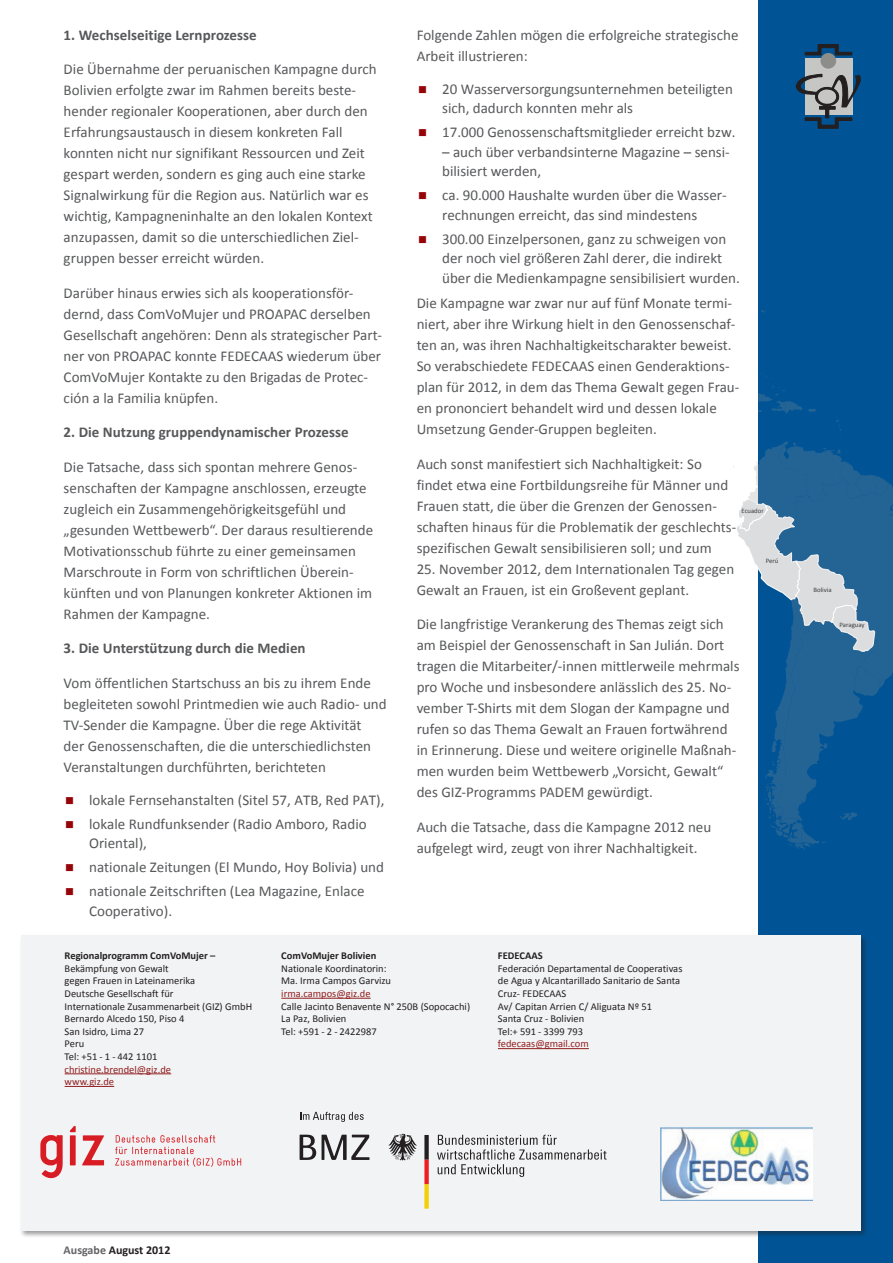
<style>
.page{position:relative;width:893px;height:1263px;background:#fff}
.page>*{position:absolute;margin:0;border:0;box-sizing:border-box;transform-origin:0 0}
.t1{font:15px/21px "Calibri";color:#57585a}
.t2{font:700 15px "Calibri";color:#57585a}
.t3{font:700 12px "Calibri";color:#231f20}
.t4{font:10.5px/12.6px "Calibri";color:#231f20}
.t5{font:6.75px "Calibri";color:#3c3c3d}
.s1{font-weight:700}
.s2{color:#911e20}
.s3{color:#656568}
.s4{color:#636366}
</style>
<div class="page">
<div style="left:758px;top:0;width:135px;height:1263px;background:#005495"></div>
<div style="left:19px;top:934px;width:849px;height:304px;background:#231f20;opacity:.45"></div>
<div style="left:21px;top:935px;width:840px;height:296px;background:#f2f3f4"></div>
<svg style="left:733px;top:373px;width:160px;height:477px"></svg>
<div style="left:805px;top:58px;width:47px;height:57px;background:#c6c6c5"></div>
<div style="left:820px;top:53px;width:16px;height:16px;background:#8d8d8a;border-radius:50%"></div>
<svg style="left:805px;top:44px;width:47px;height:12px"></svg>
<svg style="left:796px;top:74px;width:65px;height:55px"></svg>
<img style="left:660px;top:1127px;width:152px;height:74px">
<svg style="left:40px;top:1135px;width:23px;height:43px"></svg>
<svg style="left:82px;top:1135px;width:22px;height:30px"></svg>
<svg style="left:70px;top:1126px;width:6px;height:39px"></svg>
<svg style="left:115px;top:1135px;width:126px;height:32px"></svg>
<svg style="left:388px;top:1134px;width:29px;height:26px"></svg>
<svg style="left:424px;top:1135px;width:5px;height:73px"></svg>
<svg style="left:437px;top:1135px;width:170px;height:42px"></svg>
<svg style="left:300px;top:1135px;width:16px;height:25px"></svg>
<svg style="left:322px;top:1135px;width:47px;height:25px"></svg>
<svg style="left:300px;top:1112px;width:64px;height:10px"></svg>
<hr style="left:65px;top:1073px;width:106px;height:1px;background:#911e20">
<hr style="left:65px;top:1086px;width:49px;height:1px;background:#911e20">
<hr style="left:281px;top:998px;width:90px;height:1px;background:#911e20">
<hr style="left:498px;top:1048px;width:91px;height:1px;background:#911e20">
<p class="t2" style="left:64px;top:25px;width:195px">1. Wechselseitige Lernprozesse</p>
<p class="t1" style="left:64px;top:59px;width:315px">Die Übernahme der peruanischen Kampagne durch Bolivien erfolgte zwar im Rahmen bereits beste&shy;hender regionaler Kooperationen, aber durch den Erfahrungsaustausch in diesem konkreten Fall konnten nicht nur signifikant Ressourcen und Zeit gespart werden, sondern es ging auch eine starke Signalwirkung für die Region aus. Natürlich war es wichtig, Kampagneninhalte an den lokalen Kontext anzupassen, damit so die unterschiedlichen Ziel&shy;gruppen besser erreicht würden.</p>
<p class="t1" style="left:64px;top:282px;width:320px">Darüber hinaus erwies sich als kooperationsför&shy;dernd, dass ComVoMujer und PROAPAC derselben Gesellschaft angehören: Denn als strategischer Part&shy;ner von PROAPAC konnte FEDECAAS wiederum über ComVoMujer Kontakte zu den Brigadas de Protec&shy;ción a la Familia knüpfen.</p>
<p class="t2" style="left:64px;top:423px;width:287px">2. Die Nutzung gruppendynamischer Prozesse</p>
<p class="t1" style="left:64px;top:456px;width:311px">Die Tatsache, dass sich spontan mehrere Genos&shy;senschaften der Kampagne anschlossen, erzeugte zugleich ein Zusammengehörigkeitsgefühl und „gesunden Wettbewerb“. Der daraus resultierende Motivationsschub führte zu einer gemeinsamen Marschroute in Form von schriftlichen Überein&shy;künften und von Planungen konkreter Aktionen im Rahmen der Kampagne.</p>
<p class="t2" style="left:64px;top:639px;width:243px">3. Die Unterstützung durch die Medien</p>
<p class="t1" style="left:64px;top:672px;width:325px">Vom öffentlichen Startschuss an bis zu ihrem Ende begleiteten sowohl Printmedien wie auch Radio- und TV-Sender die Kampagne. Über die rege Aktivität<br>der Genossenschaften, die die unterschiedlichsten Veranstaltungen durchführten, berichteten</p>
<p class="t1" style="left:89px;top:788px;width:297px;line-height:24px">lokale Fernsehanstalten (Sitel 57, ATB, Red PAT), lokale Rundfunksender (Radio Amboro, Radio</p>
<p class="t1" style="left:89px;top:831px;width:296px;line-height:24px">Oriental),<br>nationale Zeitungen (El Mundo, Hoy Bolivia) und nationale Zeitschriften (Lea Magazine, Enlace</p>
<p class="t1" style="left:89px;top:900px;width:85px">Cooperativo).</p>
<p class="t1" style="left:417px;top:24px;width:323px">Folgende Zahlen mögen die erfolgreiche strategische<br>Arbeit illustrieren:</p>
<p class="t1" style="left:442px;top:79px;width:292px;line-height:19.5px">20 Wasserversorgungsunternehmen beteiligten sich, dadurch konnten mehr als</p>
<p class="t1" style="left:442px;top:122px;width:295px">17.000 Genossenschaftsmitglieder erreicht bzw.</p>
<p class="t1" style="left:442px;top:142px;width:289px;line-height:19.5px">– auch über verbandsinterne Magazine – sensi&shy;bilisiert werden,</p>
<p class="t1" style="left:442px;top:185px;width:286px;line-height:19.5px">ca. 90.000 Haushalte wurden über die Wasser&shy;rechnungen erreicht, das sind mindestens</p>
<p class="t1" style="left:442px;top:229px;width:299px;line-height:19.5px">300.00 Einzelpersonen, ganz zu schweigen von der noch viel größeren Zahl derer, die indirekt über die Medienkampagne sensibilisiert wurden.</p>
<p class="t1" style="left:417px;top:293px;width:324px">Die Kampagne war zwar nur auf fünf Monate termi&shy;niert, aber ihre Wirkung hielt in den Genossenschaf&shy;ten an, was ihren Nachhaltigkeitscharakter beweist.<br>So verabschiedete FEDECAAS einen Genderaktions&shy;plan für 2012, in dem das Thema Gewalt gegen Frau&shy;en prononciert behandelt wird und dessen lokale Umsetzung Gender-Gruppen begleiten.</p>
<p class="t1" style="left:417px;top:453px;width:321px">Auch sonst manifestiert sich Nachhaltigkeit: So findet etwa eine Fortbildungsreihe für Männer und Frauen statt, die über die Grenzen der Genossen&shy;schaften hinaus für die Problematik der geschlechts&shy;spezifischen Gewalt sensibilisieren soll; und zum</p>
<p class="t1" style="left:417px;top:558px;width:319px">25. November 2012, dem Internationalen Tag gegen<br>Gewalt an Frauen, ist ein Großevent geplant.</p>
<p class="t1" style="left:417px;top:614px;width:324px">Die langfristige Verankerung des Themas zeigt sich am Beispiel der Genossenschaft in San Julián. Dort tragen die Mitarbeiter/-innen mittlerweile mehrmals pro Woche und insbesondere anlässlich des 25. No&shy;vember T-Shirts mit dem Slogan der Kampagne und rufen so das Thema Gewalt an Frauen fortwährend in Erinnerung. Diese und weitere originelle Maßnah&shy;men wurden beim Wettbewerb „Vorsicht, Gewalt“ des GIZ-Programms PADEM gewürdigt.</p>
<p class="t1" style="left:417px;top:816px;width:296px">Auch die Tatsache, dass die Kampagne 2012 neu aufgelegt wird, zeugt von ihrer Nachhaltigkeit.</p>
<p class="t5" style="left:741px;top:506px;width:24px">Ecuador</p>
<p class="t5" style="left:766px;top:557px;width:14px">Perú</p>
<p class="t4" style="left:65px;top:949px;width:189px"><span class="s1">Regionalprogramm ComVoMujer –<br></span>Bekämpfung von Gewalt<br>gegen Frauen in Lateinamerika<br>Deutsche Gesellschaft für<br>Internationale Zusammenarbeit (GIZ) GmbH<br>Bernardo Alcedo 150, Piso 4<br>San Isidro, Lima 27<br>Peru<br>Tel: +51 - 1 - 442 1101 <span class="s2">christine.brendel@giz.de<br>www.giz.de</span></p>
<p class="t4" style="left:281px;top:949px;width:190px"><span class="s1">ComVoMujer Bolivien<br></span>Nationale Koordinatorin:<br>Ma. Irma Campos Garvizu <span class="s2">irma.campos@giz.de<br></span>Calle Jacinto Benavente N° 250B (Sopocachi)<br>La Paz, Bolivien<br>Tel: +591 - 2 - 2422987</p>
<p class="t4" style="left:498px;top:949px;width:186px"><span class="s1">FEDECAAS<br></span>Federación Departamental de Cooperativas de Agua y Alcantarillado Sanitario de Santa<br>Cruz- FEDECAAS<br>Av/ Capitan Arrien C/ Aliguata Nº 51<br>Santa Cruz - Bolivien<br>Tel:+ 591 - 3399 793<br><span class="s2">fedecaas@gmail.com</span></p>
<p class="t5" style="left:813px;top:586px;width:20px">Bolivia</p>
<p class="t5" style="left:840px;top:621px;width:26px">Paraguay</p>
<p class="t3" style="left:64px;top:1242px;width:108px"><span class="s3">A</span><span class="s4">usgabe</span> August 2012</p>
</div>
